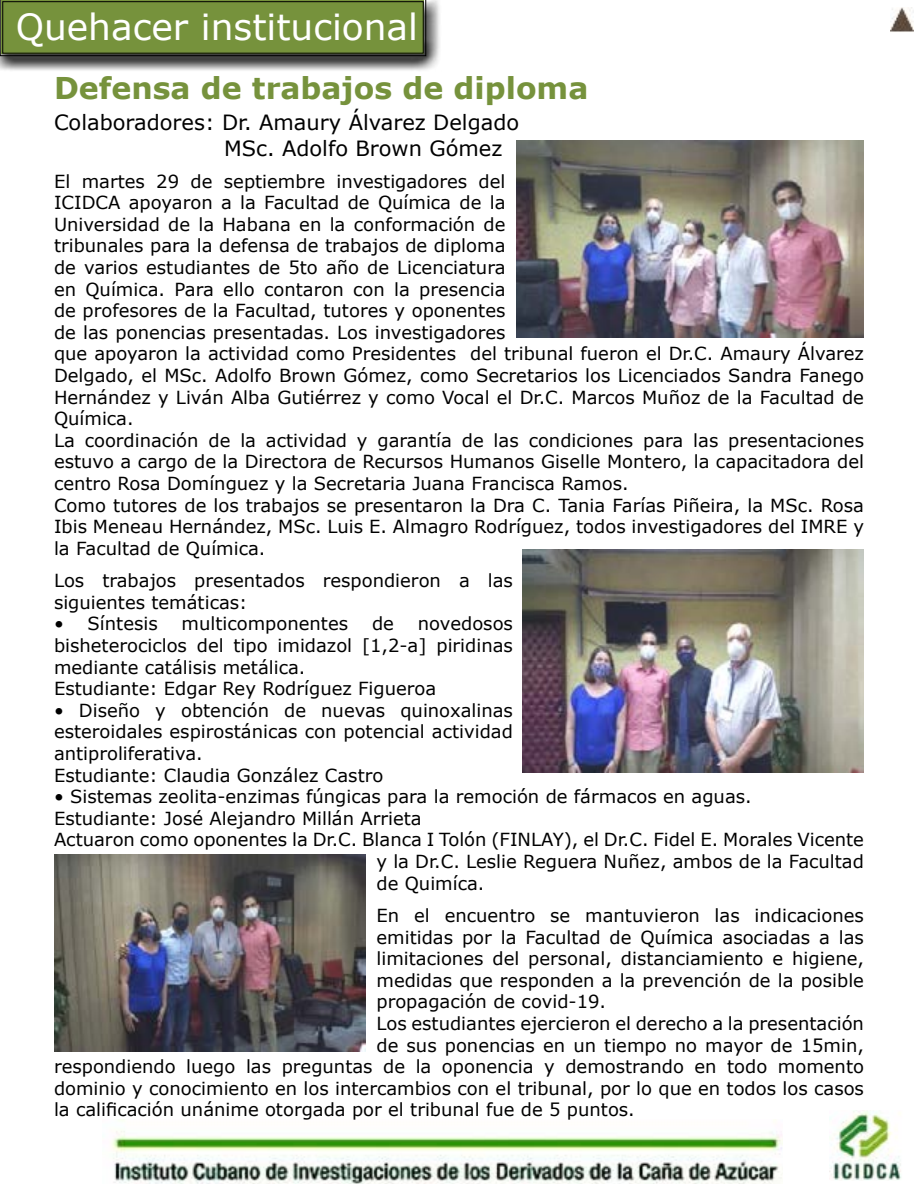
<style>
.page{position:relative;width:918px;height:1188px;background:#fff}
.page>*{position:absolute;margin:0;border:0;box-sizing:border-box;transform-origin:0 0}
.t1{font:36px "Verdana";color:#fff}
.t2{font:700 30px "Verdana";color:#76923c}
.t3{font:21px/25.2px "Verdana";color:#000}
.t4{font:18px/21.6px "Verdana";color:#000}
</style>
<div class="page">
<img style="left:831px;top:1110px;width:70px;height:70px">
<img style="left:111px;top:1119px;width:672px;height:65px">
<div style="left:0;top:0;width:442px;height:71px;background:#000;opacity:.75"></div>
<div style="left:0;top:0;width:426px;height:56px;background:#76923c"></div>
<div style="left:2px;top:1px;width:422px;height:52px;border:1px solid #000"></div>
<img style="left:891px;top:7px;width:23px;height:25px">
<img style="left:516px;top:141px;width:348px;height:196px">
<img style="left:54px;top:855px;width:312px;height:196px">
<img style="left:522px;top:549px;width:342px;height:223px">
<h1 class="t1" style="left:16px;top:2px;width:404px">Quehacer institucional</h1>
<h2 class="t2" style="left:54px;top:67px;width:536px">Defensa de trabajos de diploma</h2>
<p class="t3" style="left:224px;top:110px;width:297px;text-indent:-170px">Colaboradores: Dr. Amaury Álvarez Delgado<br>MSc. Adolfo Brown Gómez</p>
<p class="t4" style="left:54px;top:170px;width:812px">El martes 29 de septiembre investigadores del<br>ICIDCA apoyaron a la Facultad de Química de la<br>Universidad de la Habana en la conformación de<br>tribunales para la defensa de trabajos de diploma<br>de varios estudiantes de 5to año de Licenciatura<br>en Química. Para ello contaron con la presencia<br>de profesores de la Facultad, tutores y oponentes<br>de las ponencias presentadas. Los investigadores<br>que apoyaron la actividad como Presidentes del tribunal fueron el Dr.C. Amaury Álvarez Delgado, el MSc. Adolfo Brown Gómez, como Secretarios los Licenciados Sandra Fanego Hernández y Liván Alba Gutiérrez y como Vocal el Dr.C. Marcos Muñoz de la Facultad de Química.<br>La coordinación de la actividad y garantía de las condiciones para las presentaciones estuvo a cargo de la Directora de Recursos Humanos Giselle Montero, la capacitadora del centro Rosa Domínguez y la Secretaria Juana Francisca Ramos.<br>Como tutores de los trabajos se presentaron la Dra C. Tania Farías Piñeira, la MSc. Rosa Ibis Meneau Hernández, MSc. Luis E. Almagro Rodríguez, todos investigadores del IMRE y la Facultad de Química.</p>
<p class="t4" style="left:54px;top:570px;width:460px">Los trabajos presentados respondieron a las siguientes temáticas:</p>
<p class="t4" style="left:54px;top:613px;width:105px">• Síntesis</p>
<p class="t4" style="left:182px;top:613px;width:168px">multicomponentes</p>
<p class="t4" style="left:372px;top:613px;width:23px">de</p>
<p class="t4" style="left:54px;top:613px;width:461px;text-indent:364px">novedosos bisheterociclos del tipo imidazol [1,2-a] piridinas mediante catálisis metálica.<br>Estudiante: Edgar Rey Rodríguez Figueroa</p>
<p class="t4" style="left:54px;top:699px;width:461px">• Diseño y obtención de nuevas quinoxalinas esteroidales espirostánicas con potencial actividad antiproliferativa.<br>Estudiante: Claudia González Castro</p>
<p class="t4" style="left:54px;top:786px;width:699px">• Sistemas zeolita-enzimas fúngicas para la remoción de fármacos en aguas.</p>
<p class="t4" style="left:54px;top:807px;width:369px">Estudiante: José Alejandro Millán Arrieta</p>
<p class="t4" style="left:54px;top:829px;width:812px">Actuaron como oponentes la Dr.C. Blanca I Tolón (FINLAY), el Dr.C. Fidel E. Morales Vicente</p>
<p class="t4" style="left:377px;top:850px;width:489px">y la Dr.C. Leslie Reguera Nuñez, ambos de la Facultad</p>
<p class="t4" style="left:377px;top:872px;width:109px">de Quimíca.</p>
<p class="t4" style="left:377px;top:904px;width:489px">En el encuentro se mantuvieron las indicaciones</p>
<p class="t4" style="left:377px;top:926px;width:489px">emitidas por la Facultad de Química asociadas a las</p>
<p class="t4" style="left:377px;top:948px;width:489px">limitaciones del personal, distanciamiento e higiene,</p>
<p class="t4" style="left:377px;top:969px;width:489px">medidas que responden a la prevención de la posible</p>
<p class="t4" style="left:377px;top:991px;width:231px">propagación de covid-19.</p>
<p class="t4" style="left:377px;top:1012px;width:489px">Los estudiantes ejercieron el derecho a la presentación</p>
<p class="t4" style="left:377px;top:1034px;width:489px">de sus ponencias en un tiempo no mayor de 15min,</p>
<p class="t4" style="left:54px;top:1056px;width:812px">respondiendo luego las preguntas de la oponencia y demostrando en todo momento</p>
<p class="t4" style="left:54px;top:1077px;width:812px">dominio y conocimiento en los intercambios con el tribunal, por lo que en todos los casos</p>
<p class="t4" style="left:54px;top:1099px;width:582px">la calificación unánime otorgada por el tribunal fue de 5 puntos.</p>
</div>
